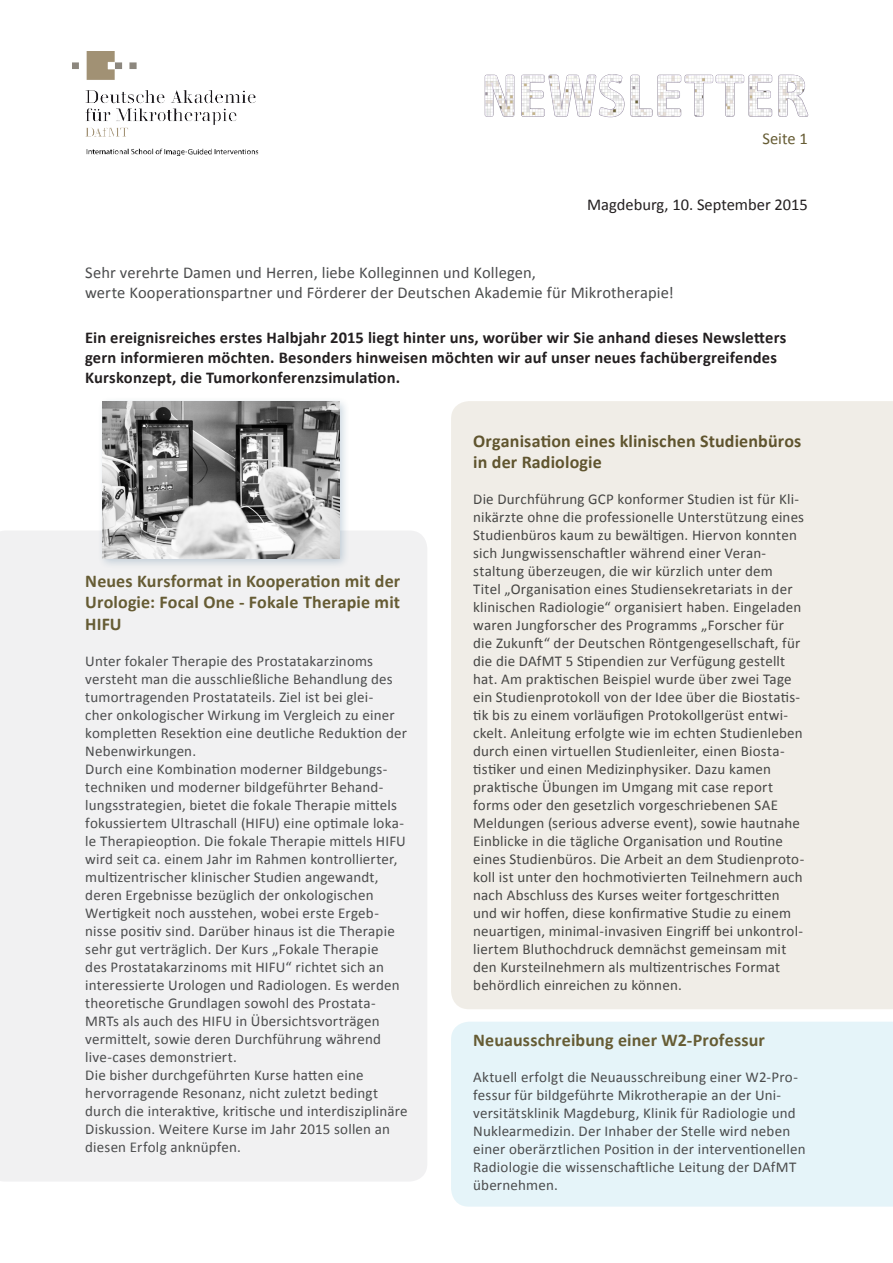
<style>
.page{position:relative;width:893px;height:1263px;background:#fff}
.page>*{position:absolute;margin:0;border:0;box-sizing:border-box;transform-origin:0 0}
.t1{font:700 18px/21.6px "Calibri";letter-spacing:.01em;color:#665c34}
.t2{font:700 16.5px/19.8px "Calibri";letter-spacing:.01em;color:#231f20}
.t3{font:16.5px/19.8px "Calibri";letter-spacing:.01em;color:#4b4c4d}
.t4{font:16.5px "Calibri";color:#231f20}
.t5{font:16.5px "Calibri";color:#665c34}
.t6{font:15px/18px "Calibri";letter-spacing:.01em;color:#4b4c4d}
</style>
<div class="page">
<div style="left:451px;top:401px;width:442px;height:608px;background:#f0ede7"></div>
<svg style="left:485px;top:74px;width:323px;height:43px"></svg>
<img style="left:72px;top:51px;width:187px;height:105px">
<div style="left:0;top:531px;width:427px;height:650px;background:#f1f1f2"></div>
<div style="left:97px;top:396px;width:254px;height:173px;background:#27587f;opacity:.25"></div>
<img style="left:102px;top:401px;width:237px;height:157px">
<div style="left:451px;top:1022px;width:442px;height:185px;background:#e5f4f9"></div>
<p class="t5" style="left:762px;top:128px;width:47px">Seite 1</p>
<p class="t4" style="left:587px;top:194px;width:222px">Magdeburg, 10. September 2015</p>
<p class="t3" style="left:85px;top:263px;width:590px">Sehr verehrte Damen und Herren, liebe Kolleginnen und Kollegen,<br>werte Kooperationspartner und Förderer der Deutschen Akademie für Mikrotherapie!</p>
<p class="t2" style="left:85px;top:328px;width:703px">Ein ereignisreiches erstes Halbjahr 2015 liegt hinter uns, worüber wir Sie anhand dieses Newsletters gern informieren möchten. Besonders hinweisen möchten wir auf unser neues fachübergreifendes<br>Kurskonzept, die Tumorkonferenzsimulation.</p>
<p class="t1" style="left:85px;top:570px;width:316px;text-align:justify">Neues Kursformat in Kooperation mit der Urologie: Focal One - Fokale Therapie mit HIFU</p>
<p class="t6" style="left:85px;top:652px;width:323px">Unter fokaler Therapie des Prostatakarzinoms versteht man die ausschließliche Behandlung des tumortragenden Prostatateils. Ziel ist bei glei-<br>cher onkologischer Wirkung im Vergleich zu einer kompletten Resektion eine deutliche Reduktion der Nebenwirkungen.</p>
<p class="t6" style="left:85px;top:760px;width:322px">Durch eine Kombination moderner Bildgebungs&shy;techniken und moderner bildgeführter Behand&shy;lungsstrategien, bietet die fokale Therapie mittels fokussiertem Ultraschall (HIFU) eine optimale loka&shy;le Therapieoption. Die fokale Therapie mittels HIFU wird seit ca. einem Jahr im Rahmen kontrollierter, multizentrischer klinischer Studien angewandt, deren Ergebnisse bezüglich der onkologischen Wertigkeit noch ausstehen, wobei erste Ergeb&shy;nisse positiv sind. Darüber hinaus ist die Therapie sehr gut verträglich. Der Kurs „Fokale Therapie<br>des Prostatakarzinoms mit HIFU“ richtet sich an interessierte Urologen und Radiologen. Es werden theoretische Grundlagen sowohl des Prostata-MRTs als auch des HIFU in Übersichtsvorträgen vermittelt, sowie deren Durchführung während live-cases demonstriert.</p>
<p class="t6" style="left:85px;top:1066px;width:324px">Die bisher durchgeführten Kurse hatten eine hervorragende Resonanz, nicht zuletzt bedingt durch die interaktive, kritische und interdisziplinäre Diskussion. Weitere Kurse im Jahr 2015 sollen an diesen Erfolg anknüpfen.</p>
<p class="t1" style="left:473px;top:430px;width:330px">Organisation eines klinischen Studienbüros in der Radiologie</p>
<p class="t6" style="left:473px;top:490px;width:333px">Die Durchführung GCP konformer Studien ist für Kli&shy;nikärzte ohne die professionelle Unterstützung eines Studienbüros kaum zu bewältigen. Hiervon konnten sich Jungwissenschaftler während einer Veran&shy;staltung überzeugen, die wir kürzlich unter dem<br>Titel „Organisation eines Studiensekretariats in der klinischen Radiologie“ organisiert haben. Eingeladen waren Jungforscher des Programms „Forscher für die Zukunft“ der Deutschen Röntgengesellschaft, für die die DAfMT 5 Stipendien zur Verfügung gestellt hat. Am praktischen Beispiel wurde über zwei Tage ein Studienprotokoll von der Idee über die Biostatis&shy;tik bis zu einem vorläufigen Protokollgerüst entwi&shy;ckelt. Anleitung erfolgte wie im echten Studienleben durch einen virtuellen Studienleiter, einen Biosta&shy;tistiker und einen Medizinphysiker. Dazu kamen praktische Übungen im Umgang mit case report forms oder den gesetzlich vorgeschriebenen SAE Meldungen (serious adverse event), sowie hautnahe Einblicke in die tägliche Organisation und Routine eines Studienbüros. Die Arbeit an dem Studienproto&shy;koll ist unter den hochmotivierten Teilnehmern auch nach Abschluss des Kurses weiter fortgeschritten und wir hoffen, diese konfirmative Studie zu einem neuartigen, minimal-invasiven Eingriff bei unkontrol&shy;liertem Bluthochdruck demnächst gemeinsam mit den Kursteilnehmern als multizentrisches Format behördlich einreichen zu können.</p>
<p class="t1" style="left:473px;top:1029px;width:293px">Neuausschreibung einer W2-Professur</p>
<p class="t6" style="left:473px;top:1068px;width:334px">Aktuell erfolgt die Neuausschreibung einer W2-Pro&shy;fessur für bildgeführte Mikrotherapie an der Uni&shy;versitätsklinik Magdeburg, Klinik für Radiologie und Nuklearmedizin. Der Inhaber der Stelle wird neben einer oberärztlichen Position in der interventionellen Radiologie die wissenschaftliche Leitung der DAfMT übernehmen.</p>
</div>
